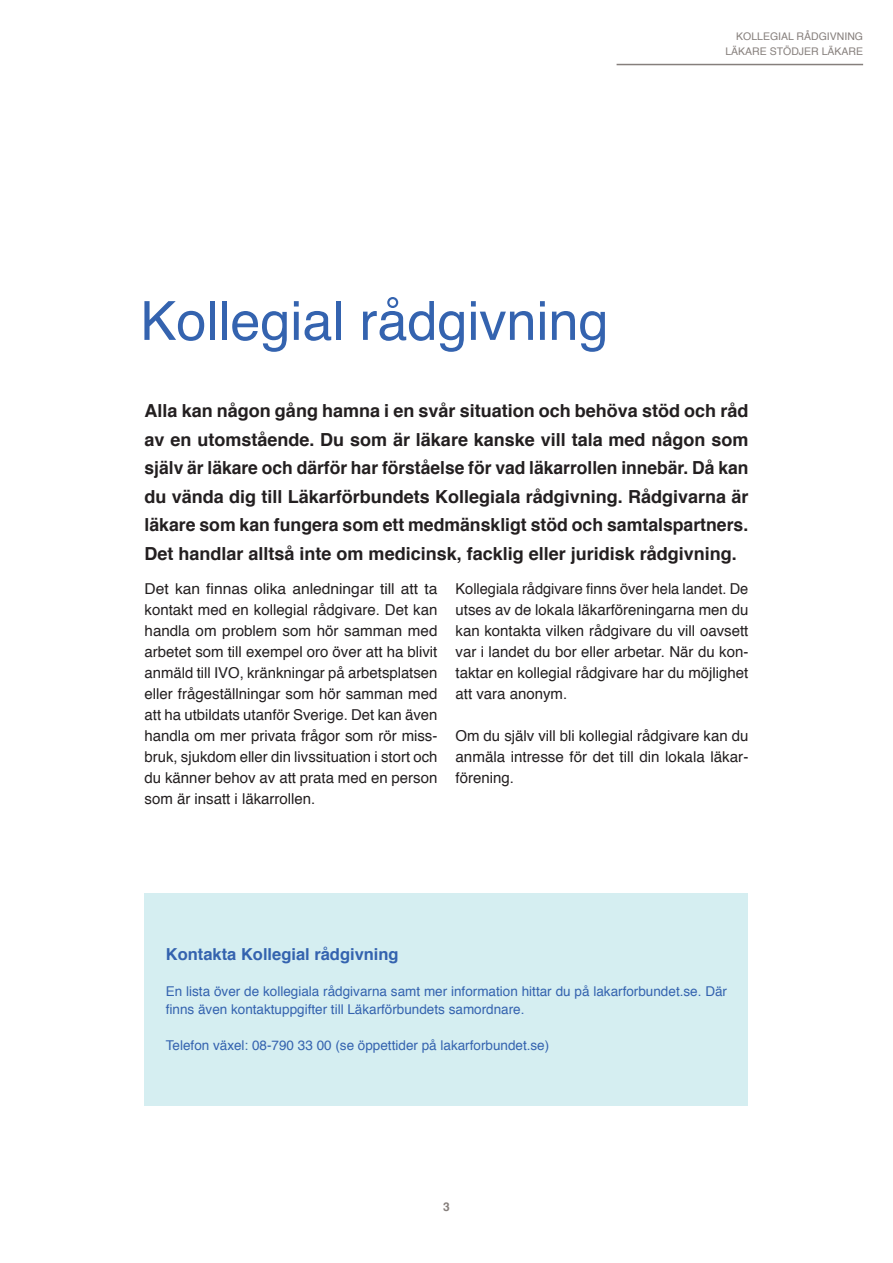
<style>
.page{position:relative;width:893px;height:1263px;background:#fff}
.page>*{position:absolute;margin:0;border:0;box-sizing:border-box;transform-origin:0 0}
.ruta{font:54px "Helvetica";color:#3463af}
.t1{font:700 18px/28.5px "Helvetica";color:#231f20;text-align:justify}
.ruta-2{font:700 16.5px "Helvetica";color:#3463af}
.t2{font:15px/21px "Helvetica";color:#231f20;text-align:justify;scale:1.04 1}
.t3{font:15px/21px "Helvetica";color:#231f20;text-align:justify}
.ruta-3{font:13.5px/18px "Helvetica";color:#3463af}
.t4{font:700 12px "Helvetica";color:#867f7c}
.t5{font:10.5px/15px "Helvetica";color:#867f7c;text-align:right}
</style>
<div class="page">
<hr style="left:617px;top:64px;width:246px;height:1px;background:#867f7c">
<div style="left:145px;top:893px;width:603px;height:212px;background:#d5eef1"></div>
<p class="ruta" style="left:140px;top:279px;width:470px">Kollegial rådgivning</p>
<p class="t5" style="left:725px;top:30px;width:139px">KOLLEGIAL RÅDGIVNING<br>LÄKARE STÖDJER LÄKARE</p>
<p class="t1" style="left:145px;top:397px;width:605px">Alla kan någon gång hamna i en svår situation och behöva stöd och råd av en utomstående. Du som är läkare kanske vill tala med någon som själv är läkare och därför har förståelse för vad läkarrollen innebär. Då kan du vända dig till Läkarförbundets Kollegiala rådgivning. Rådgivarna är läkare som kan fungera som ett medmänskligt stöd och samtalspartners.<br>Det handlar alltså inte om medicinsk, facklig eller juridisk rådgivning.</p>
<p class="t2" style="left:145px;top:579px;width:283px">Det kan finnas olika anledningar till att ta kontakt med en kollegial rådgivare. Det kan handla om problem som hör samman med arbetet som till exempel oro över att ha blivit anmäld till IVO, kränkningar på arbetsplatsen eller frågeställningar som hör samman med att ha utbildats utanför Sverige. Det kan även handla om mer privata frågor som rör miss&shy;bruk, sjukdom eller din livssituation i stort och du känner behov av att prata med en person som är insatt i läkarrollen.</p>
<p class="t3" style="left:455px;top:579px;width:294px">Kollegiala rådgivare finns över hela landet. De utses av de lokala läkarföreningarna men du kan kontakta vilken rådgivare du vill oavsett var i landet du bor eller arbetar. När du kon&shy;taktar en kollegial rådgivare har du möjlighet att vara anonym.</p>
<p class="t3" style="left:455px;top:726px;width:294px">Om du själv vill bli kollegial rådgivare kan du anmäla intresse för det till din lokala läkar&shy;förening.</p>
<p class="ruta-2" style="left:166px;top:941px;width:234px">Kontakta Kollegial rådgivning</p>
<p class="ruta-3" style="left:166px;top:983px;width:563px">En lista över de kollegiala rådgivarna samt mer information hittar du på lakarforbundet.se. Där finns även kontaktuppgifter till Läkarförbundets samordnare.</p>
<p class="ruta-3" style="left:166px;top:1037px;width:385px">Telefon växel: 08-790 33 00 (se öppettider på lakarforbundet.se)</p>
<p class="t4" style="left:443px;top:1197px;width:8px">3</p>
</div>
